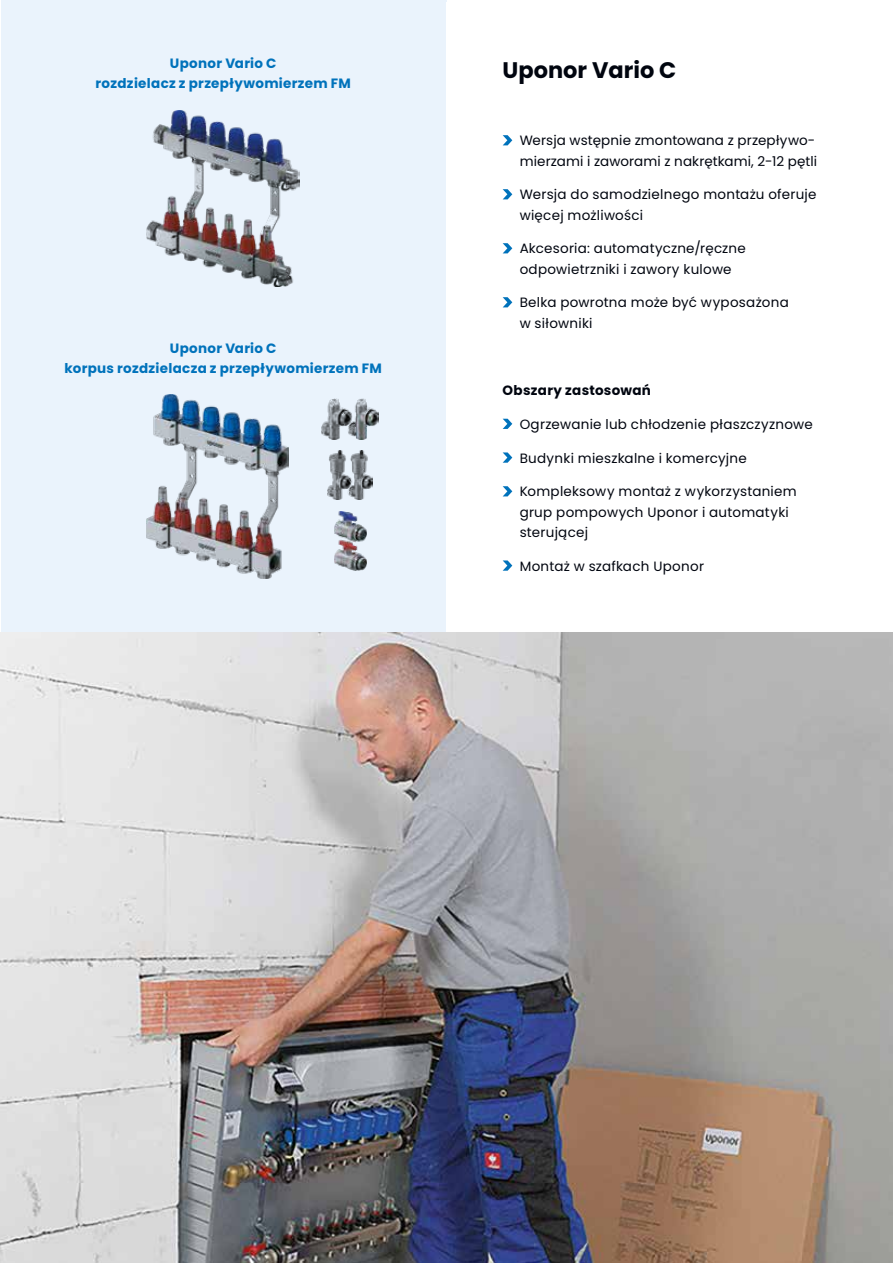
<style>
.page{position:relative;width:893px;height:1263px;background:#fff}
.page>*{position:absolute;margin:0;border:0;box-sizing:border-box;transform-origin:0 0}
.t1{font:700 22.5px "Poppins";color:#00050f}
.t2{font:13.5px/20.2px "Poppins";letter-spacing:.02em;color:#00050f}
.t3{font:700 13.5px/20.2px "Poppins";letter-spacing:.02em;color:#0072bb;text-align:center}
.t4{font:700 13.5px "Poppins";letter-spacing:.02em;color:#00050f}
</style>
<div class="page">
<div style="left:1px;top:0;width:445px;height:631px;background:#eaf3fc"></div>
<svg style="left:503px;top:135px;width:9px;height:10px"></svg>
<svg style="left:503px;top:189px;width:9px;height:10px"></svg>
<svg style="left:503px;top:243px;width:9px;height:10px"></svg>
<svg style="left:503px;top:297px;width:9px;height:10px"></svg>
<svg style="left:503px;top:419px;width:9px;height:10px"></svg>
<svg style="left:503px;top:452px;width:9px;height:11px"></svg>
<svg style="left:503px;top:486px;width:9px;height:10px"></svg>
<svg style="left:503px;top:560px;width:9px;height:11px"></svg>
<img style="left:322px;top:399px;width:57px;height:41px">
<img style="left:328px;top:451px;width:45px;height:48px">
<img style="left:334px;top:511px;width:32px;height:59px">
<img style="left:147px;top:111px;width:152px;height:176px">
<img style="left:147px;top:394px;width:141px;height:185px">
<img style="left:1px;top:632px;width:892px;height:631px">
<p class="t3" style="left:96px;top:53px;width:257px">Uponor Vario C<br>rozdzielacz z przepływomierzem FM</p>
<p class="t3" style="left:65px;top:338px;width:319px">Uponor Vario C<br>korpus rozdzielacza z przepływomierzem FM</p>
<h1 class="t1" style="left:503px;top:57px;width:175px">Uponor Vario C</h1>
<p class="t2" style="left:520px;top:131px;width:299px">Wersja wstępnie zmontowana z przepływo&shy;mierzami i zaworami z nakrętkami, 2-12 pętli</p>
<p class="t2" style="left:520px;top:185px;width:298px">Wersja do samodzielnego montażu oferuje więcej możliwości</p>
<p class="t2" style="left:520px;top:239px;width:228px">Akcesoria: automatyczne/ręczne odpowietrzniki i zawory kulowe</p>
<p class="t2" style="left:520px;top:293px;width:271px">Belka powrotna może być wyposażona w siłowniki</p>
<p class="t4" style="left:503px;top:383px;width:150px">Obszary zastosowań</p>
<p class="t2" style="left:520px;top:414px;width:295px">Ogrzewanie lub chłodzenie płaszczyznowe</p>
<p class="t2" style="left:520px;top:448px;width:229px">Budynki mieszkalne i komercyjne</p>
<p class="t2" style="left:520px;top:482px;width:279px">Kompleksowy montaż z wykorzystaniem grup pompowych Uponor i automatyki sterującej</p>
<p class="t2" style="left:520px;top:556px;width:186px">Montaż w szafkach Uponor</p>
</div>
